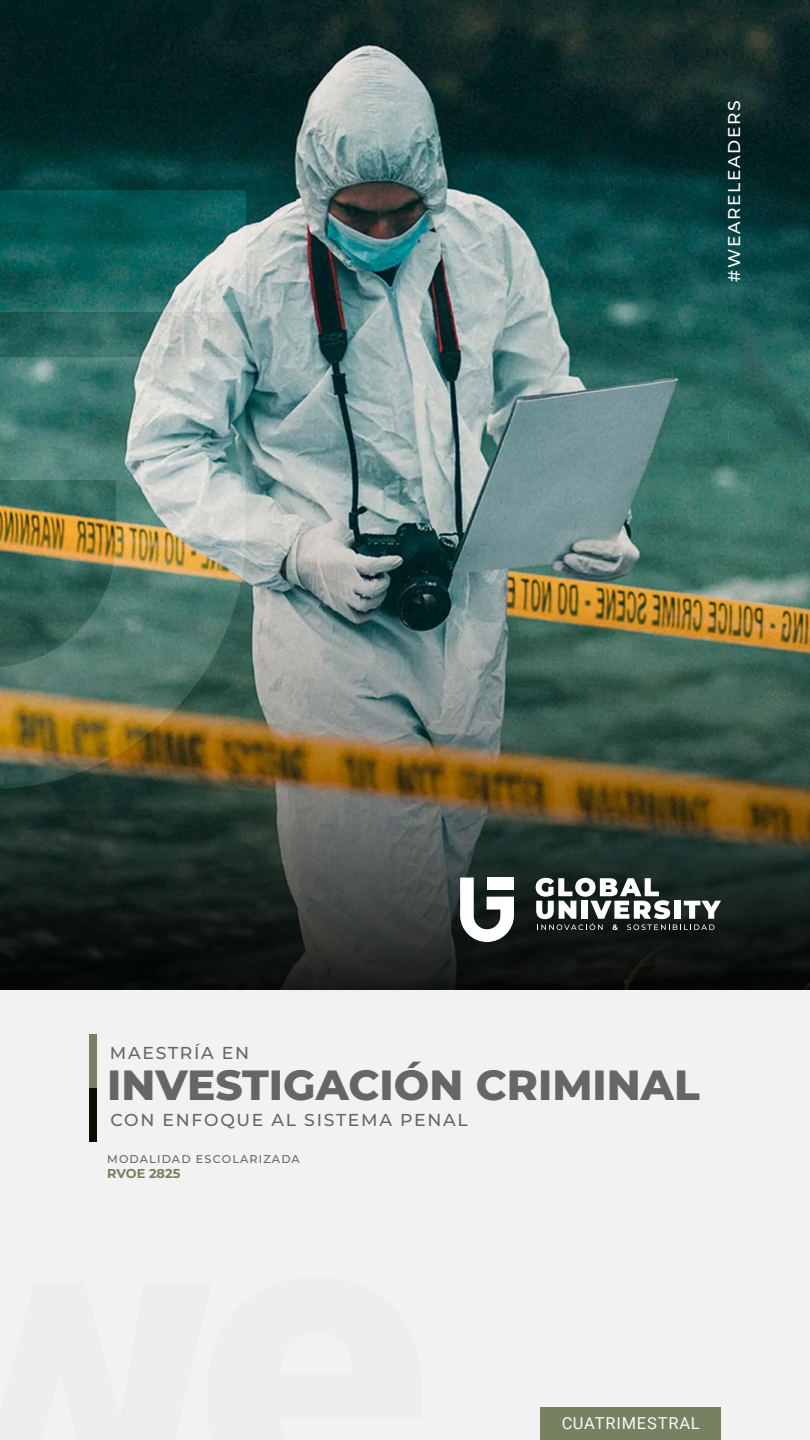
<style>
.page{position:relative;width:810px;height:1440px;background:#fff}
.page>*{position:absolute;margin:0;border:0;box-sizing:border-box;transform-origin:0 0}
.t1{font:800 42.15px "Montserrat";color:#666}
.t2{font:500 17.25px "Montserrat";letter-spacing:.1em;color:#666}
.t3{font:500 17.02px "Montserrat";letter-spacing:.1em;color:#fff}
.t4{font:16.5px "Roboto";letter-spacing:.05em;color:#fff}
.t5{font:700 12.9px "Montserrat";color:#788062}
.t6{font:500 11.25px "Montserrat";letter-spacing:.1em;color:#666}
</style>
<div class="page">
<img style="left:0;top:0;width:810px;height:419px">
<img style="left:0;top:419px;width:810px;height:571px">
<div style="left:0;top:990px;width:810px;height:450px;background:#f2f2f2"></div>
<svg style="left:536px;top:878px;width:185px;height:52px"></svg>
<svg style="left:460px;top:878px;width:54px;height:64px"></svg>
<div style="left:541px;top:1408px;width:180px;height:32px;background:#788062"></div>
<img style="left:0;top:175px;width:246px;height:614px">
<div style="left:89px;top:1088px;width:7px;height:54px;background:#0a0d03"></div>
<div style="left:89px;top:1035px;width:7px;height:53px;background:#788062"></div>
<p class="t3" style="left:722px;top:282px;width:183px;rotate:-90deg">#WEARELEADERS</p>
<p class="t2" style="left:110px;top:1041px;width:141px">MAESTRÍA EN</p>
<h1 class="t1" style="left:107px;top:1054px;width:594px">INVESTIGACIÓN CRIMINAL</h1>
<p class="t2" style="left:110px;top:1108px;width:359px">CON ENFOQUE AL SISTEMA PENAL</p>
<p class="t6" style="left:107px;top:1151px;width:194px">MODALIDAD ESCOLARIZADA</p>
<p class="t5" style="left:107px;top:1165px;width:75px">RVOE 2825</p>
<p class="t4" style="left:561px;top:1412px;width:140px">CUATRIMESTRAL</p>
</div>
